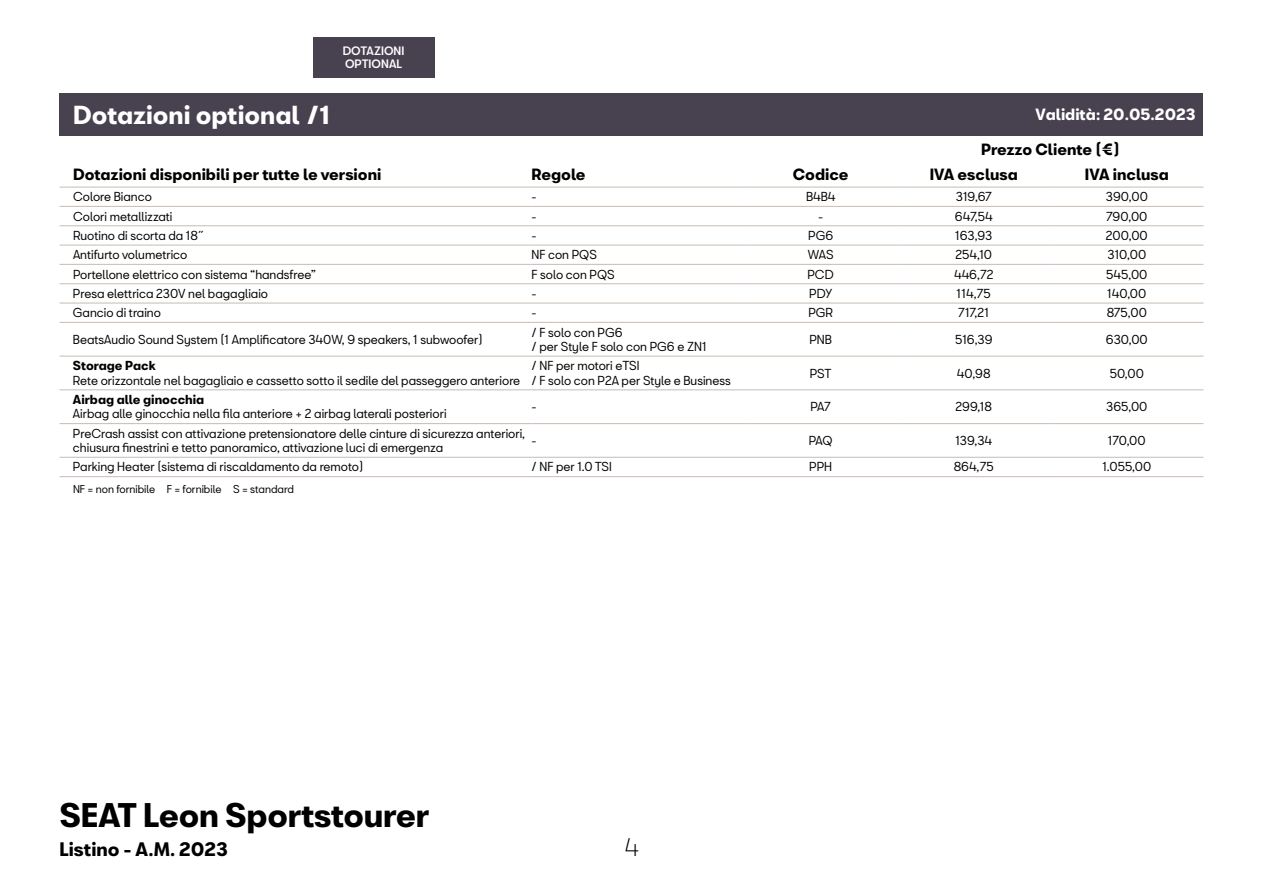
<style>
.page{position:relative;width:1263px;height:893px;background:#fff}
.page>*{position:absolute;margin:0;border:0;box-sizing:border-box;transform-origin:0 0}
.t1{font:700 31.5px "Seat Bcn";letter-spacing:-.01em;color:#000}
.t2{font:700 24px "Seat Bcn";color:#fff}
.t3{font:300 23.4px "Seat Bcn";color:#000}
.t4{font:700 18px "Seat Bcn";color:#000}
.t5{font:700 15px "Seat Bcn";color:#000}
.t6{font:700 15px "Seat Bcn";color:#fff}
.t7{font:12px/14.4px "Seat Bcn";color:#000}
.t8{font:700 12px "Seat Bcn";color:#000}
.t9{font:500 11.25px/12.8px "Seat Bcn";letter-spacing:.005em;color:#fff}
.t10{font:10.5px "Seat Bcn";color:#000}
</style>
<div class="page">
<div style="left:60px;top:94px;width:1143px;height:42px;background:#484250"></div>
<hr style="left:60px;top:187px;width:471px;height:1px;background:#cdc3bb">
<hr style="left:531px;top:187px;width:213px;height:1px;background:#cdc3bb">
<hr style="left:744px;top:187px;width:153px;height:1px;background:#cdc3bb">
<hr style="left:897px;top:187px;width:153px;height:1px;background:#cdc3bb">
<hr style="left:1050px;top:187px;width:153px;height:1px;background:#cdc3bb">
<hr style="left:60px;top:206px;width:471px;height:1px;background:#cdc3bb">
<hr style="left:531px;top:206px;width:213px;height:1px;background:#cdc3bb">
<hr style="left:744px;top:206px;width:153px;height:1px;background:#cdc3bb">
<hr style="left:897px;top:206px;width:153px;height:1px;background:#cdc3bb">
<hr style="left:1050px;top:206px;width:153px;height:1px;background:#cdc3bb">
<hr style="left:60px;top:225px;width:471px;height:1px;background:#cdc3bb">
<hr style="left:531px;top:225px;width:213px;height:1px;background:#cdc3bb">
<hr style="left:744px;top:225px;width:153px;height:1px;background:#cdc3bb">
<hr style="left:897px;top:225px;width:153px;height:1px;background:#cdc3bb">
<hr style="left:1050px;top:225px;width:153px;height:1px;background:#cdc3bb">
<hr style="left:60px;top:244px;width:471px;height:2px;background:#cdc3bb">
<hr style="left:531px;top:244px;width:213px;height:2px;background:#cdc3bb">
<hr style="left:744px;top:244px;width:153px;height:2px;background:#cdc3bb">
<hr style="left:897px;top:244px;width:153px;height:2px;background:#cdc3bb">
<hr style="left:1050px;top:244px;width:153px;height:2px;background:#cdc3bb">
<hr style="left:60px;top:264px;width:471px;height:1px;background:#cdc3bb">
<hr style="left:531px;top:264px;width:213px;height:1px;background:#cdc3bb">
<hr style="left:744px;top:264px;width:153px;height:1px;background:#cdc3bb">
<hr style="left:897px;top:264px;width:153px;height:1px;background:#cdc3bb">
<hr style="left:1050px;top:264px;width:153px;height:1px;background:#cdc3bb">
<hr style="left:60px;top:283px;width:471px;height:1px;background:#cdc3bb">
<hr style="left:531px;top:283px;width:213px;height:1px;background:#cdc3bb">
<hr style="left:744px;top:283px;width:153px;height:1px;background:#cdc3bb">
<hr style="left:897px;top:283px;width:153px;height:1px;background:#cdc3bb">
<hr style="left:1050px;top:283px;width:153px;height:1px;background:#cdc3bb">
<hr style="left:60px;top:302px;width:471px;height:2px;background:#cdc3bb">
<hr style="left:531px;top:302px;width:213px;height:2px;background:#cdc3bb">
<hr style="left:744px;top:302px;width:153px;height:2px;background:#cdc3bb">
<hr style="left:897px;top:302px;width:153px;height:2px;background:#cdc3bb">
<hr style="left:1050px;top:302px;width:153px;height:2px;background:#cdc3bb">
<hr style="left:60px;top:322px;width:471px;height:1px;background:#cdc3bb">
<hr style="left:531px;top:322px;width:213px;height:1px;background:#cdc3bb">
<hr style="left:744px;top:322px;width:153px;height:1px;background:#cdc3bb">
<hr style="left:897px;top:322px;width:153px;height:1px;background:#cdc3bb">
<hr style="left:1050px;top:322px;width:153px;height:1px;background:#cdc3bb">
<hr style="left:60px;top:356px;width:471px;height:1px;background:#cdc3bb">
<hr style="left:531px;top:356px;width:213px;height:1px;background:#cdc3bb">
<hr style="left:744px;top:356px;width:153px;height:1px;background:#cdc3bb">
<hr style="left:897px;top:356px;width:153px;height:1px;background:#cdc3bb">
<hr style="left:1050px;top:356px;width:153px;height:1px;background:#cdc3bb">
<hr style="left:60px;top:389px;width:471px;height:1px;background:#cdc3bb">
<hr style="left:531px;top:389px;width:213px;height:1px;background:#cdc3bb">
<hr style="left:744px;top:389px;width:153px;height:1px;background:#cdc3bb">
<hr style="left:897px;top:389px;width:153px;height:1px;background:#cdc3bb">
<hr style="left:1050px;top:389px;width:153px;height:1px;background:#cdc3bb">
<hr style="left:60px;top:423px;width:471px;height:1px;background:#cdc3bb">
<hr style="left:531px;top:423px;width:213px;height:1px;background:#cdc3bb">
<hr style="left:744px;top:423px;width:153px;height:1px;background:#cdc3bb">
<hr style="left:897px;top:423px;width:153px;height:1px;background:#cdc3bb">
<hr style="left:1050px;top:423px;width:153px;height:1px;background:#cdc3bb">
<hr style="left:60px;top:457px;width:471px;height:1px;background:#cdc3bb">
<hr style="left:531px;top:457px;width:213px;height:1px;background:#cdc3bb">
<hr style="left:744px;top:457px;width:153px;height:1px;background:#cdc3bb">
<hr style="left:897px;top:457px;width:153px;height:1px;background:#cdc3bb">
<hr style="left:1050px;top:457px;width:153px;height:1px;background:#cdc3bb">
<hr style="left:60px;top:476px;width:471px;height:1px;background:#cdc3bb">
<hr style="left:531px;top:476px;width:213px;height:1px;background:#cdc3bb">
<hr style="left:744px;top:476px;width:153px;height:1px;background:#cdc3bb">
<hr style="left:897px;top:476px;width:153px;height:1px;background:#cdc3bb">
<hr style="left:1050px;top:476px;width:153px;height:1px;background:#cdc3bb">
<div style="left:313px;top:37px;width:121px;height:41px;background:#484250"></div>
<h2 class="t2" style="left:73px;top:93px;width:259px">Dotazioni optional /1</h2>
<p class="t9" style="left:343px;top:43px;width:63px">DOTAZIONI<br>OPTIONAL</p>
<p class="t6" style="left:1035px;top:101px;width:162px">Validità: 20.05.2023</p>
<p class="t5" style="left:981px;top:135px;width:140px">Prezzo Cliente (€)</p>
<p class="t5" style="left:73px;top:161px;width:310px">Dotazioni disponibili per tutte le versioni</p>
<p class="t5" style="left:532px;top:161px;width:56px">Regole</p>
<p class="t5" style="left:793px;top:161px;width:57px">Codice</p>
<p class="t5" style="left:930px;top:161px;width:90px">IVA esclusa</p>
<p class="t5" style="left:1085px;top:161px;width:85px">IVA inclusa</p>
<p class="t7" style="left:73px;top:188px;width:80px">Colore Bianco</p>
<p class="t7" style="left:531px;top:188px;width:7px">-</p>
<p class="t7" style="left:806px;top:188px;width:31px">B4B4</p>
<p class="t7" style="left:956px;top:188px;width:37px">319,67</p>
<p class="t7" style="left:1106px;top:188px;width:43px">390,00</p>
<p class="t7" style="left:73px;top:207px;width:101px">Colori metallizzati</p>
<p class="t7" style="left:531px;top:207px;width:7px">-</p>
<p class="t7" style="left:818px;top:207px;width:7px">-</p>
<p class="t7" style="left:955px;top:207px;width:39px">647,54</p>
<p class="t7" style="left:1106px;top:207px;width:43px">790,00</p>
<p class="t7" style="left:73px;top:227px;width:132px">Ruotino di scorta da 18˝</p>
<p class="t7" style="left:531px;top:227px;width:7px">-</p>
<p class="t7" style="left:808px;top:227px;width:26px">PG6</p>
<p class="t7" style="left:955px;top:227px;width:39px">163,93</p>
<p class="t7" style="left:1106px;top:227px;width:43px">200,00</p>
<p class="t7" style="left:73px;top:246px;width:116px">Antifurto volumetrico</p>
<p class="t7" style="left:531px;top:246px;width:67px">NF con PQS</p>
<p class="t7" style="left:808px;top:246px;width:27px">WAS</p>
<p class="t7" style="left:955px;top:246px;width:38px">254,10</p>
<p class="t7" style="left:1107px;top:246px;width:40px">310,00</p>
<p class="t7" style="left:73px;top:265px;width:245px">Portellone elettrico con sistema “handsfree”</p>
<p class="t7" style="left:531px;top:265px;width:85px">F solo con PQS</p>
<p class="t7" style="left:807px;top:265px;width:28px">PCD</p>
<p class="t7" style="left:954px;top:265px;width:41px">446,72</p>
<p class="t7" style="left:1106px;top:265px;width:43px">545,00</p>
<p class="t7" style="left:73px;top:284px;width:197px">Presa elettrica 230V nel bagagliaio</p>
<p class="t7" style="left:531px;top:284px;width:7px">-</p>
<p class="t7" style="left:809px;top:284px;width:24px">PDY</p>
<p class="t7" style="left:956px;top:284px;width:36px">114,75</p>
<p class="t7" style="left:1107px;top:284px;width:41px">140,00</p>
<p class="t7" style="left:73px;top:304px;width:90px">Gancio di traino</p>
<p class="t7" style="left:531px;top:304px;width:7px">-</p>
<p class="t7" style="left:808px;top:304px;width:26px">PGR</p>
<p class="t7" style="left:958px;top:304px;width:32px">717,21</p>
<p class="t7" style="left:1107px;top:304px;width:42px">875,00</p>
<p class="t7" style="left:73px;top:330px;width:411px">BeatsAudio Sound System (1 Amplificatore 340W, 9 speakers, 1 subwoofer)</p>
<p class="t7" style="left:531px;top:323px;width:177px">/ F solo con PG6<br>/ per Style F solo con PG6 e ZN1</p>
<p class="t7" style="left:809px;top:330px;width:24px">PNB</p>
<p class="t7" style="left:955px;top:330px;width:39px">516,39</p>
<p class="t7" style="left:1106px;top:330px;width:43px">630,00</p>
<p class="t8" style="left:73px;top:355px;width:84px">Storage Pack</p>
<p class="t7" style="left:73px;top:371px;width:449px">Rete orizzontale nel bagagliaio e cassetto sotto il sedile del passeggero anteriore</p>
<p class="t7" style="left:531px;top:357px;width:201px">/ NF per motori eTSI<br>/ F solo con P2A per Style e Business</p>
<p class="t7" style="left:810px;top:364px;width:23px">PST</p>
<p class="t7" style="left:957px;top:364px;width:35px">40,98</p>
<p class="t7" style="left:1110px;top:364px;width:36px">50,00</p>
<p class="t8" style="left:73px;top:389px;width:133px">Airbag alle ginocchia</p>
<p class="t7" style="left:73px;top:405px;width:375px">Airbag alle ginocchia nella fila anteriore + 2 airbag laterali posteriori</p>
<p class="t7" style="left:531px;top:398px;width:7px">-</p>
<p class="t7" style="left:810px;top:398px;width:22px">PA7</p>
<p class="t7" style="left:955px;top:398px;width:38px">299,18</p>
<p class="t7" style="left:1106px;top:398px;width:43px">365,00</p>
<p class="t7" style="left:73px;top:424px;width:454px">PreCrash assist con attivazione pretensionatore delle cinture di sicurezza anteriori, chiusura finestrini e tetto panoramico, attivazione luci di emergenza</p>
<p class="t7" style="left:531px;top:431px;width:7px">-</p>
<p class="t7" style="left:809px;top:431px;width:25px">PAQ</p>
<p class="t7" style="left:955px;top:431px;width:38px">139,34</p>
<p class="t7" style="left:1108px;top:431px;width:39px">170,00</p>
<p class="t7" style="left:73px;top:458px;width:292px">Parking Heater (sistema di riscaldamento da remoto)</p>
<p class="t7" style="left:531px;top:458px;width:82px">/ NF per 1.0 TSI</p>
<p class="t7" style="left:809px;top:458px;width:24px">PPH</p>
<p class="t7" style="left:954px;top:458px;width:42px">864,75</p>
<p class="t7" style="left:1102px;top:458px;width:51px">1.055,00</p>
<p class="t10" style="left:73px;top:480px;width:222px">NF = non fornibile F = fornibile S = standard</p>
<h1 class="t1" style="left:60px;top:786px;width:371px">SEAT Leon Sportstourer</h1>
<h3 class="t4" style="left:60px;top:833px;width:170px">Listino - A.M. 2023</h3>
<h3 class="t3" style="left:624px;top:827px;width:16px">4</h3>
</div>
